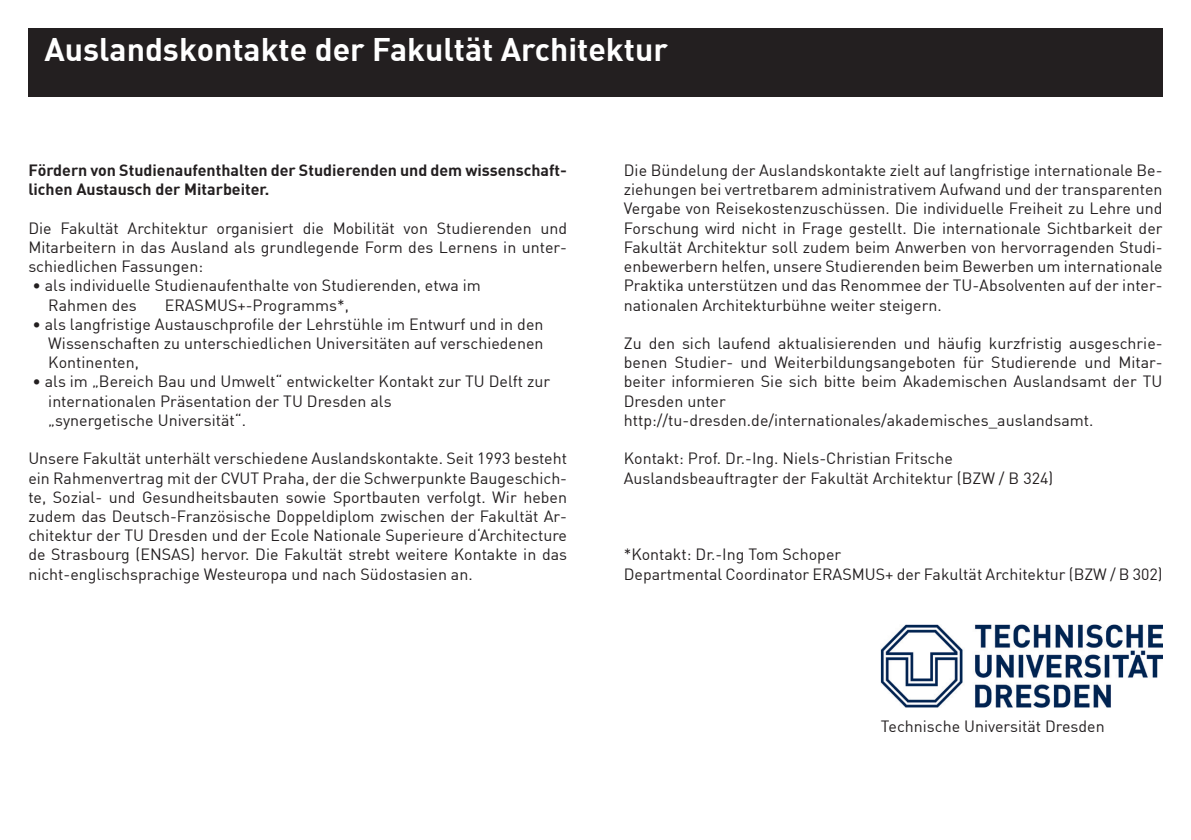
<style>
.page{position:relative;width:1191px;height:840px;background:#fff}
.page>*{position:absolute;margin:0;border:0;box-sizing:border-box;transform-origin:0 0}
.t1{font:700 32px "DIN";color:#fff}
.t2{font:16px/19.2px "DIN";color:#231f20;text-align:justify}
.t3{font:700 16px/19.2px "DIN";color:#231f20}
</style>
<div class="page">
<div style="left:28px;top:28px;width:1134px;height:68px;background:#231f20"></div>
<img style="left:881px;top:624px;width:281px;height:82px">
<p class="t1" style="left:44px;top:29px;width:625px">Auslandskontakte der Fakultät Architektur</p>
<p class="t3" style="left:28px;top:160px;width:540px">Fördern von Studienaufenthalten der Studierenden und dem wissenschaft&shy;lichen Austausch der Mitarbeiter.</p>
<p class="t2" style="left:28px;top:218px;width:540px">Die Fakultät Architektur organisiert die Mobilität von Studierenden und Mitarbeitern in das Ausland als grundlegende Form des Lernens in unter&shy;schiedlichen Fassungen:</p>
<p class="t2" style="left:48px;top:275px;width:434px;text-indent:-16px">• als individuelle Studienaufenthalte von Studierenden, etwa im<br>Rahmen des</p>
<p class="t2" style="left:165px;top:295px;width:186px">ERASMUS+-Programms*,</p>
<p class="t2" style="left:32px;top:314px;width:512px">• als langfristige Austauschprofile der Lehrstühle im Entwurf und in den</p>
<p class="t2" style="left:48px;top:333px;width:497px">Wissenschaften zu unterschiedlichen Universitäten auf verschiedenen</p>
<p class="t2" style="left:48px;top:352px;width:92px">Kontinenten,</p>
<p class="t2" style="left:32px;top:371px;width:519px">• als im „Bereich Bau und Umwelt“ entwickelter Kontakt zur TU Delft zur</p>
<p class="t2" style="left:48px;top:391px;width:345px">internationalen Präsentation der TU Dresden als</p>
<p class="t2" style="left:48px;top:410px;width:199px">„synergetische Universität“.</p>
<p class="t2" style="left:28px;top:448px;width:540px">Unsere Fakultät unterhält verschiedene Auslandskontakte. Seit 1993 besteht ein Rahmenvertrag mit der CVUT Praha, der die Schwerpunkte Baugeschich&shy;te, Sozial- und Gesundheitsbauten sowie Sportbauten verfolgt. Wir heben zudem das Deutsch-Französische Doppeldiplom zwischen der Fakultät Ar&shy;chitektur der TU Dresden und der Ecole Nationale Superieure d‘Architecture de Strasbourg (ENSAS) hervor. Die Fakultät strebt weitere Kontakte in das nicht-englischsprachige Westeuropa und nach Südostasien an.</p>
<p class="t2" style="left:624px;top:160px;width:540px">Die Bündelung der Auslandskontakte zielt auf langfristige internationale Be&shy;ziehungen bei vertretbarem administrativem Aufwand und der transparenten Vergabe von Reisekostenzuschüssen. Die individuelle Freiheit zu Lehre und Forschung wird nicht in Frage gestellt. Die internationale Sichtbarkeit der Fakultät Architektur soll zudem beim Anwerben von hervorragenden Studi&shy;enbewerbern helfen, unsere Studierenden beim Bewerben um internationale Praktika unterstützen und das Renommee der TU-Absolventen auf der inter&shy;nationalen Architekturbühne weiter steigern.</p>
<p class="t2" style="left:624px;top:333px;width:540px">Zu den sich laufend aktualisierenden und häufig kurzfristig ausgeschrie&shy;benen Studier- und Weiterbildungsangeboten für Studierende und Mitar&shy;beiter informieren Sie sich bitte beim Akademischen Auslandsamt der TU Dresden unter</p>
<p class="t2" style="left:624px;top:410px;width:471px">http://tu-dresden.de/internationales/akademisches_auslandsamt.</p>
<p class="t2" style="left:624px;top:448px;width:330px">Kontakt: Prof. Dr.-Ing. Niels-Christian Fritsche</p>
<p class="t2" style="left:624px;top:467px;width:431px">Auslandsbeauftragter der Fakultät Architektur (BZW / B 324)</p>
<p class="t2" style="left:624px;top:544px;width:219px">*Kontakt: Dr.-Ing Tom Schoper</p>
<p class="t2" style="left:624px;top:563px;width:540px">Departmental Coordinator ERASMUS+ der Fakultät Architektur (BZW / B 302)</p>
<p class="t2" style="left:881px;top:716px;width:225px">Technische Universität Dresden</p>
</div>
